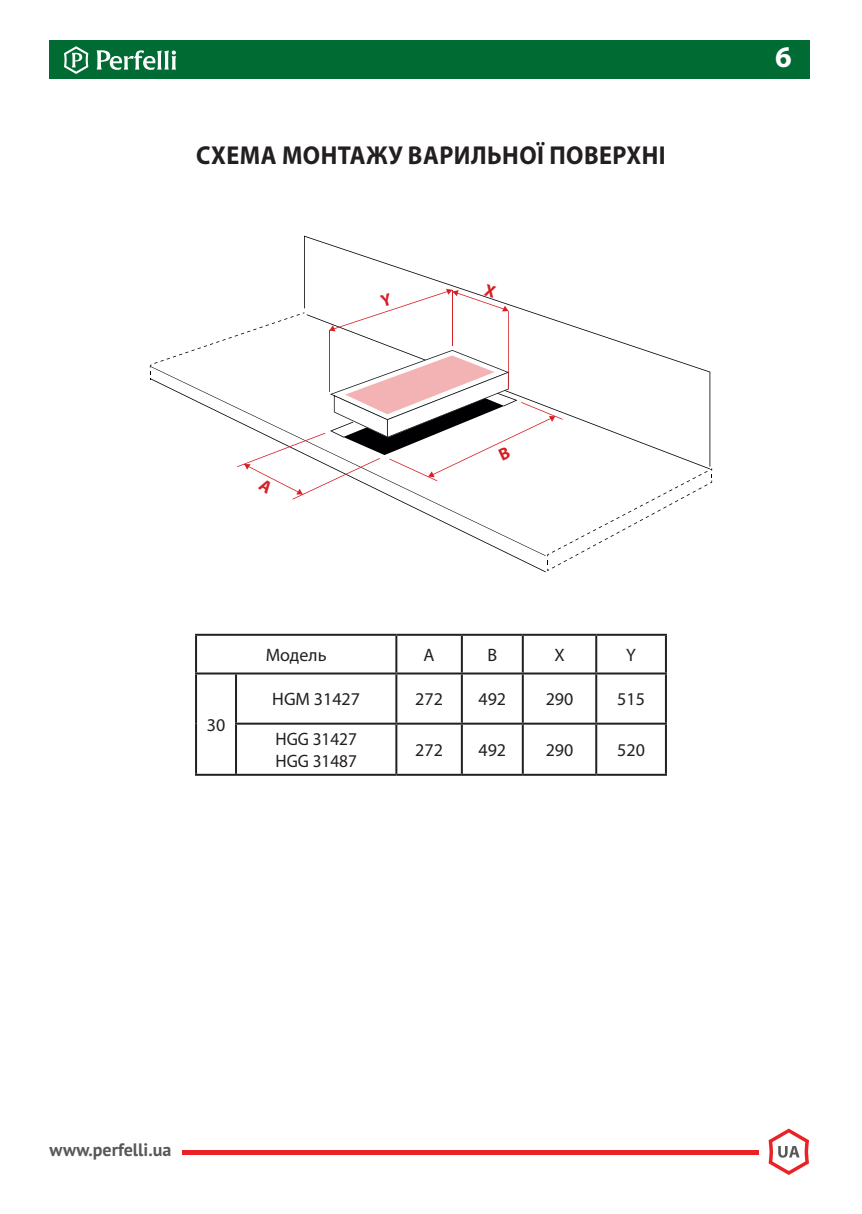
<style>
.page{position:relative;width:862px;height:1214px;background:#fff}
.page>*{position:absolute;margin:0;border:0;box-sizing:border-box;transform-origin:0 0}
.t1{font:700 30px "Myriad Pro";color:#fff}
.t2{font:700 26px "Myriad Pro";letter-spacing:.02em;color:#231f20;scale:.93 1}
.t3{font:18px "Myriad Pro";color:#231f20}
.t4{font:18px "Myriad Pro";color:#231f20;scale:.96 1}
.t5{font:700 18px "PT Sans";color:#57585a}
</style>
<div class="page">
<hr style="left:195px;top:633px;width:41px;height:2px;background:#231f20">
<hr style="left:195px;top:635px;width:2px;height:37px;background:#231f20">
<hr style="left:236px;top:633px;width:160px;height:2px;background:#231f20">
<hr style="left:396px;top:633px;width:66px;height:2px;background:#231f20">
<hr style="left:395px;top:635px;width:2px;height:37px;background:#231f20">
<hr style="left:462px;top:633px;width:61px;height:2px;background:#231f20">
<hr style="left:461px;top:635px;width:2px;height:37px;background:#231f20">
<hr style="left:523px;top:633px;width:73px;height:2px;background:#231f20">
<hr style="left:522px;top:635px;width:2px;height:37px;background:#231f20">
<hr style="left:596px;top:633px;width:71px;height:2px;background:#231f20">
<hr style="left:595px;top:635px;width:2px;height:37px;background:#231f20">
<hr style="left:665px;top:635px;width:2px;height:37px;background:#231f20">
<hr style="left:195px;top:672px;width:41px;height:2px;background:#231f20">
<hr style="left:195px;top:674px;width:2px;height:49px;background:#231f20">
<hr style="left:236px;top:672px;width:160px;height:2px;background:#231f20">
<hr style="left:235px;top:674px;width:2px;height:48px;background:#231f20">
<hr style="left:396px;top:672px;width:66px;height:2px;background:#231f20">
<hr style="left:395px;top:674px;width:2px;height:48px;background:#231f20">
<hr style="left:462px;top:672px;width:61px;height:2px;background:#231f20">
<hr style="left:461px;top:674px;width:2px;height:48px;background:#231f20">
<hr style="left:523px;top:672px;width:73px;height:2px;background:#231f20">
<hr style="left:522px;top:674px;width:2px;height:48px;background:#231f20">
<hr style="left:596px;top:672px;width:71px;height:2px;background:#231f20">
<hr style="left:595px;top:674px;width:2px;height:48px;background:#231f20">
<hr style="left:665px;top:674px;width:2px;height:48px;background:#231f20">
<hr style="left:195px;top:723px;width:2px;height:50px;background:#231f20">
<hr style="left:235px;top:722px;width:161px;height:2px;background:#231f20">
<hr style="left:235px;top:724px;width:2px;height:49px;background:#231f20">
<hr style="left:396px;top:722px;width:66px;height:2px;background:#231f20">
<hr style="left:395px;top:724px;width:2px;height:49px;background:#231f20">
<hr style="left:462px;top:722px;width:61px;height:2px;background:#231f20">
<hr style="left:461px;top:724px;width:2px;height:49px;background:#231f20">
<hr style="left:523px;top:722px;width:73px;height:2px;background:#231f20">
<hr style="left:522px;top:724px;width:2px;height:49px;background:#231f20">
<hr style="left:596px;top:722px;width:71px;height:2px;background:#231f20">
<hr style="left:595px;top:724px;width:2px;height:49px;background:#231f20">
<hr style="left:665px;top:724px;width:2px;height:49px;background:#231f20">
<hr style="left:195px;top:773px;width:41px;height:2px;background:#231f20">
<hr style="left:236px;top:773px;width:160px;height:2px;background:#231f20">
<hr style="left:396px;top:773px;width:66px;height:2px;background:#231f20">
<hr style="left:462px;top:773px;width:61px;height:2px;background:#231f20">
<hr style="left:523px;top:773px;width:73px;height:2px;background:#231f20">
<hr style="left:596px;top:773px;width:71px;height:2px;background:#231f20">
<div style="left:49px;top:41px;width:760px;height:38px;background:#006b32"></div>
<svg style="left:97px;top:50px;width:79px;height:20px"></svg>
<svg style="left:64px;top:46px;width:24px;height:28px"></svg>
<hr style="left:182px;top:1150px;width:576px;height:3px;background:#ea2125">
<svg style="left:768px;top:1128px;width:41px;height:46px"></svg>
<svg style="left:150px;top:284px;width:562px;height:287px"></svg>
<p class="t2" style="left:196px;top:138px;width:506px">СХЕМА МОНТАЖУ ВАРИЛЬНОЇ ПОВЕРХНІ</p>
<h1 class="t1" style="left:775px;top:37px;width:18px">6</h1>
<p class="t3" style="left:207px;top:713px;width:20px">30</p>
<p class="t3" style="left:266px;top:643px;width:62px">Модель</p>
<p class="t3" style="left:423px;top:643px;width:13px">A</p>
<p class="t3" style="left:487px;top:643px;width:11px">B</p>
<p class="t3" style="left:554px;top:643px;width:12px">X</p>
<p class="t3" style="left:626px;top:643px;width:11px">Y</p>
<p class="t3" style="left:272px;top:688px;width:89px">HGM 31427</p>
<p class="t3" style="left:415px;top:688px;width:29px">272</p>
<p class="t3" style="left:478px;top:688px;width:29px">492</p>
<p class="t3" style="left:546px;top:688px;width:29px">290</p>
<p class="t3" style="left:617px;top:688px;width:29px">515</p>
<p class="t4" style="left:275px;top:728px;width:86px">HGG 31427</p>
<p class="t4" style="left:275px;top:749px;width:86px">HGG 31487</p>
<p class="t3" style="left:415px;top:738px;width:29px">272</p>
<p class="t3" style="left:478px;top:738px;width:29px">492</p>
<p class="t3" style="left:546px;top:738px;width:29px">290</p>
<p class="t3" style="left:617px;top:738px;width:29px">520</p>
<p class="t5" style="left:50px;top:1137px;width:123px">www.perfelli.ua</p>
</div>
